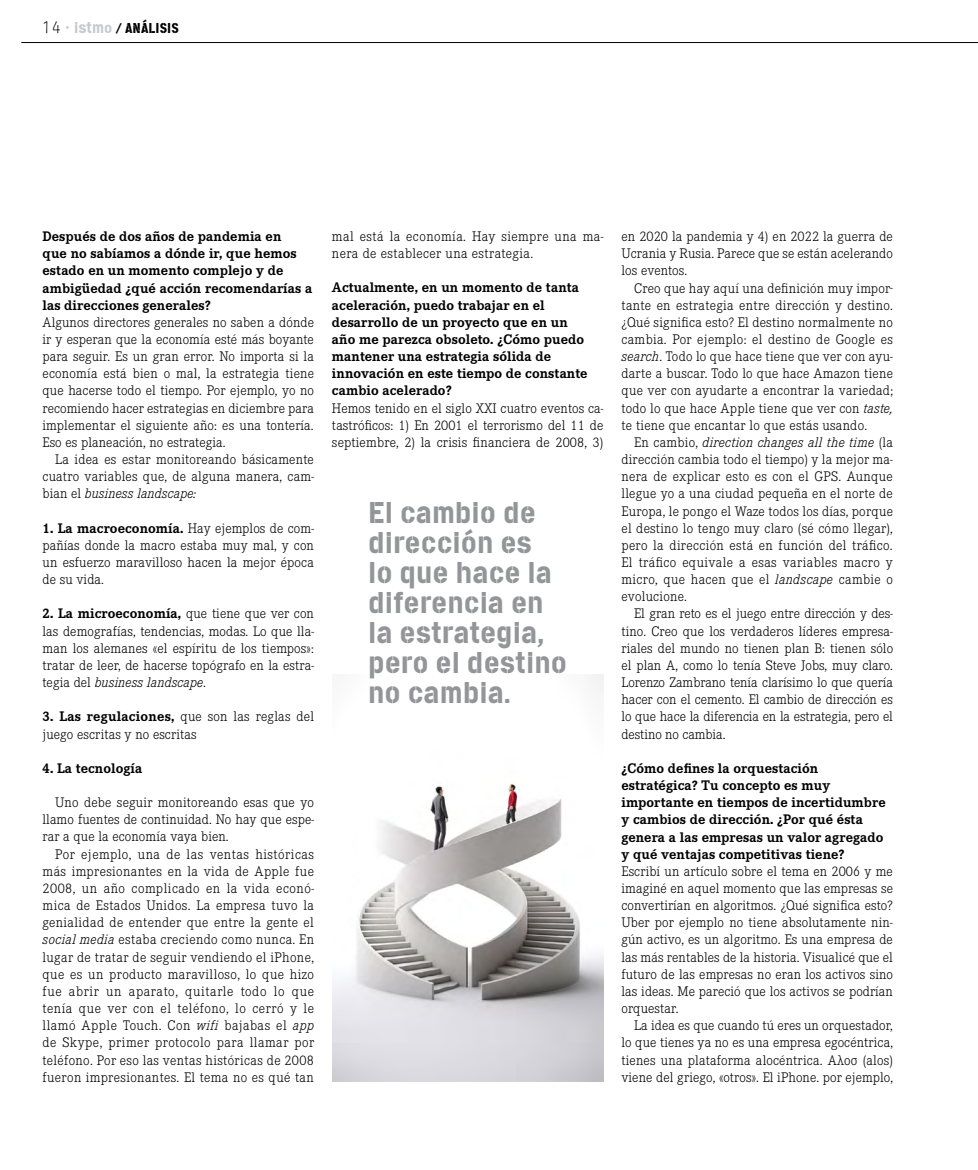
<style>
.page{position:relative;width:978px;height:1170px;background:#fff}
.page>*{position:absolute;margin:0;border:0;box-sizing:border-box;transform-origin:0 0}
.t1{font:30px/30px "Cargo";color:#939598}
.t2{font:300 14.4px/17.1px "Corporate E";letter-spacing:.01em;color:#000;text-align:justify}
.t3{font:700 14.4px/17.1px "Corporate E Pro";letter-spacing:.005em;color:#000}
.t4{font:300 14.4px/17.1px "Corporate E";letter-spacing:.03em;color:#000}
.t5{font:14.25px "Cargo";letter-spacing:.005em;color:#000}
.s1{font-family:"Numbers Revenue";font-size:16.5px}
.s2{font-family:"Zimmer";font-weight:500;font-size:15.75px;color:#c7c8ca}
.s3{font-size:15.75px;color:#c7c8ca}
.s4{font-size:15px;color:#c7c8ca}
.s5{font-size:13.5px}
.s6{font-style:italic}
.s7{font-family:"Corporate E";font-weight:300}
</style>
<div class="page">
<hr style="left:21px;top:42px;width:957px;height:1px;background:#000">
<img style="left:332px;top:674px;width:271px;height:407px">
<p class="t5" style="left:41px;top:19px;width:139px"><span class="s1">14</span> <span class="s2">•</span> <span class="s3">istm</span><span class="s4">o</span> <span class="s5">/</span> ANÁLISIS</p>
<p class="t3" style="left:43px;top:227px;width:271px">Después de dos años de pandemia en<br>que no sabíamos a dónde ir, que hemos estado en un momento complejo y de ambigüedad ¿qué acción recomendarías a las direcciones generales?</p>
<p class="t2" style="left:43px;top:313px;width:273px">Algunos directores generales no saben a dónde ir y esperan que la economía esté más boyante para seguir. Es un gran error. No importa si la economía está bien o mal, la estrategia tiene que hacerse todo el tiempo. Por ejemplo, yo no recomiendo hacer estrategias en diciembre para implementar el siguiente año: es una tontería.<br>Eso es planeación, no estrategia.</p>
<p class="t2" style="left:43px;top:450px;width:273px;text-indent:13px">La idea es estar monitoreando básicamente cuatro variables que, de alguna manera, cam&shy;bian el <span class="s6">business landscape:</span></p>
<p class="t3" style="left:43px;top:518px;width:273px">1. La macroeconomía. <span class="s7">Hay ejemplos de com-</span></p>
<p class="t2" style="left:43px;top:536px;width:273px">pañías donde la macro estaba muy mal, y con un esfuerzo maravilloso hacen la mejor época de su vida.</p>
<p class="t3" style="left:43px;top:604px;width:273px">2. La microeconomía, <span class="s7">que tiene que ver con</span></p>
<p class="t2" style="left:43px;top:621px;width:273px">las demografías, tendencias, modas. Lo que lla&shy;man los alemanes «el espíritu de los tiempos»: tratar de leer, de hacerse topógrafo en la estra&shy;tegia del <span class="s6">business landscape</span>.</p>
<p class="t3" style="left:43px;top:707px;width:273px">3. Las regulaciones, <span class="s7">que son las reglas del</span></p>
<p class="t2" style="left:43px;top:724px;width:156px">juego escritas y no escritas</p>
<p class="t3" style="left:43px;top:758px;width:101px">4. La tecnología</p>
<p class="t2" style="left:43px;top:793px;width:273px;text-indent:13px">Uno debe seguir monitoreando esas que yo llamo fuentes de continuidad. No hay que espe&shy;rar a que la economía vaya bien.</p>
<p class="t2" style="left:43px;top:844px;width:273px;text-indent:13px">Por ejemplo, una de las ventas históricas más impresionantes en la vida de Apple fue 2008, un año complicado en la vida econó&shy;mica de Estados Unidos. La empresa tuvo la genialidad de entender que entre la gente el <span class="s6">social media</span> estaba creciendo como nunca. En lugar de tratar de seguir vendiendo el iPhone, que es un producto maravilloso, lo que hizo fue abrir un aparato, quitarle todo lo que tenía que ver con el teléfono, lo cerró y le llamó Apple Touch. Con <span class="s6">wifi</span> bajabas el <span class="s6">app </span>de Skype, primer protocolo para llamar por teléfono. Por eso las ventas históricas de 2008 fueron impresionantes. El tema no es qué tan</p>
<p class="t4" style="left:332px;top:227px;width:273px">mal está la economía. Hay siempre una ma&shy;nera de establecer una estrategia.</p>
<p class="t3" style="left:332px;top:278px;width:257px">Actualmente, en un momento de tanta aceleración, puedo trabajar en el desarrollo de un proyecto que en un año me parezca obsoleto. ¿Cómo puedo mantener una estrategia sólida de innovación en este tiempo de constante cambio acelerado?</p>
<p class="t2" style="left:332px;top:398px;width:273px">Hemos tenido en el siglo XXI cuatro eventos ca&shy;tastróficos: 1) En 2001 el terrorismo del 11 de septiembre, 2) la crisis financiera de 2008, 3)</p>
<h1 class="t1" style="left:368px;top:497px;width:200px">El cambio de dirección es<br>lo que hace la diferencia en la estrategia, pero el destino no cambia.</h1>
<p class="t2" style="left:621px;top:227px;width:273px">en 2020 la pandemia y 4) en 2022 la guerra de Ucrania y Rusia. Parece que se están acelerando los eventos.</p>
<p class="t2" style="left:621px;top:279px;width:273px;text-indent:13px">Creo que hay aquí una definición muy impor&shy;tante en estrategia entre dirección y destino. ¿Qué significa esto? El destino normalmente no cambia. Por ejemplo: el destino de Google es <span class="s6">search</span>. Todo lo que hace tiene que ver con ayu&shy;darte a buscar. Todo lo que hace Amazon tiene que ver con ayudarte a encontrar la variedad; todo lo que hace Apple tiene que ver con <span class="s6">taste, </span>te tiene que encantar lo que estás usando.</p>
<p class="t2" style="left:621px;top:433px;width:273px;text-indent:13px">En cambio, <span class="s6">direction changes all the time</span> (la dirección cambia todo el tiempo) y la mejor ma&shy;nera de explicar esto es con el GPS. Aunque llegue yo a una ciudad pequeña en el norte de Europa, le pongo el Waze todos los días, porque el destino lo tengo muy claro (sé cómo llegar), pero la dirección está en función del tráfico.<br>El tráfico equivale a esas variables macro y micro, que hacen que el <span class="s6">landscape</span> cambie o evolucione.</p>
<p class="t2" style="left:621px;top:604px;width:273px;text-indent:13px">El gran reto es el juego entre dirección y des&shy;tino. Creo que los verdaderos líderes empresa&shy;riales del mundo no tienen plan B: tienen sólo el plan A, como lo tenía Steve Jobs, muy claro.<br>Lorenzo Zambrano tenía clarísimo lo que quería hacer con el cemento. El cambio de dirección es lo que hace la diferencia en la estrategia, pero el destino no cambia.</p>
<p class="t3" style="left:621px;top:758px;width:266px">¿Cómo defines la orquestación estratégica? Tu concepto es muy importante en tiempos de incertidumbre y cambios de dirección. ¿Por qué ésta genera a las empresas un valor agregado y qué ventajas competitivas tiene?</p>
<p class="t2" style="left:621px;top:861px;width:273px">Escribí un artículo sobre el tema en 2006 y me imaginé en aquel momento que las empresas se convertirían en algoritmos. ¿Qué significa esto?<br>Uber por ejemplo no tiene absolutamente nin&shy;gún activo, es un algoritmo. Es una empresa de las más rentables de la historia. Visualicé que el futuro de las empresas no eran los activos sino las ideas. Me pareció que los activos se podrían orquestar.</p>
<p class="t2" style="left:621px;top:1016px;width:273px;text-indent:13px">La idea es que cuando tú eres un orquestador, lo que tienes ya no es una empresa egocéntrica, tienes una plataforma alocéntrica. Αλοσ (alos) viene del griego, «otros». El iPhone. por ejemplo,</p>
</div>
